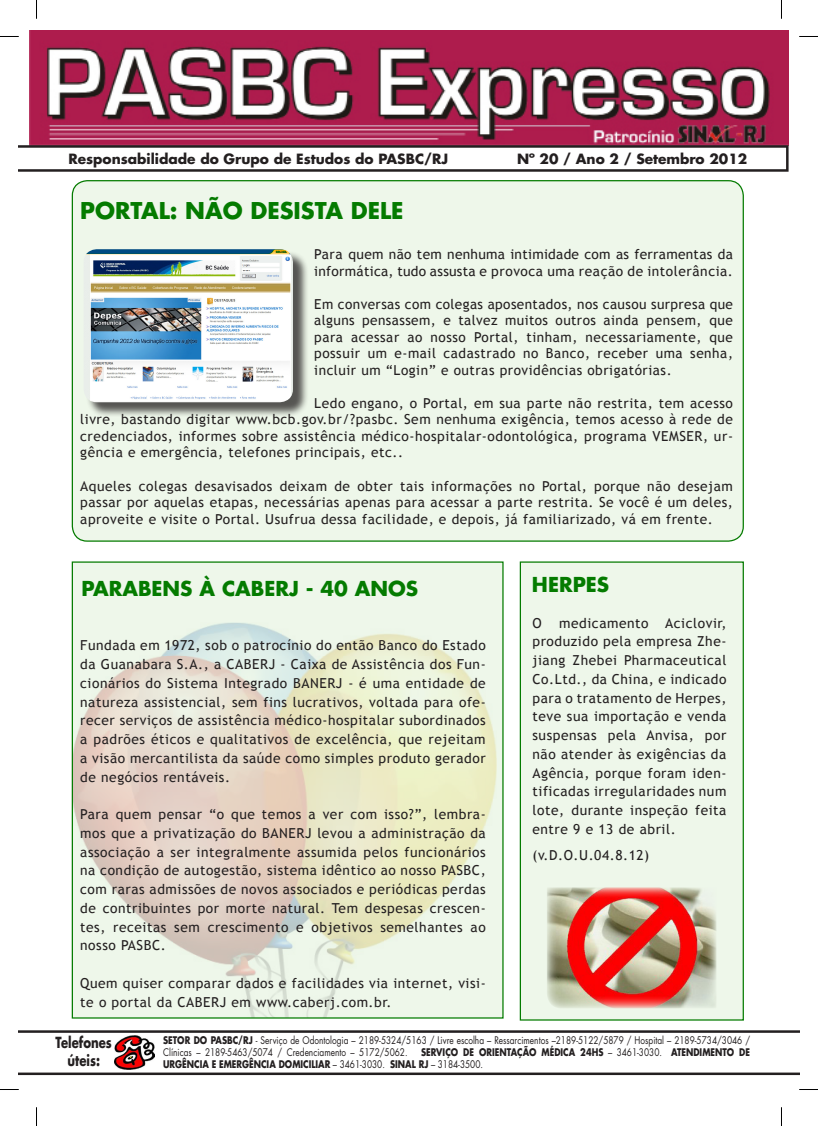
<style>
.page{position:relative;width:818px;height:1126px;background:#fff}
.page>*{position:absolute;margin:0;border:0;box-sizing:border-box;transform-origin:0 0}
.TITULO{font:700 22.5px "Futura";color:#047b00}
.TITULO-2{font:700 20px "Futura";color:#047b00}
.t1{font:700 14.88px "Futura";color:#231f20;scale:.78 1}
.t2{font:13.75px/18.8px "Trebuchet MS";letter-spacing:.04em;color:#231f20;text-align:justify}
.t3{font:13.75px/16.5px "Trebuchet MS";letter-spacing:.02em;color:#231f20}
.t4{font:700 13.75px "Futura";color:#231f20}
.t5{font:10.25px/12.2px "Futura";color:#231f20;scale:.81 1}
.t6{font:700 10.25px/12.2px "Futura";color:#231f20;scale:.81 1}
.s1{font-weight:700}
.s2{font-weight:400}
</style>
<div class="page">
<svg style="left:19px;top:145px;width:769px;height:27px"></svg>
<svg style="left:19px;top:1030px;width:779px;height:44px"></svg>
<img style="left:114px;top:1035px;width:40px;height:34px">
<img style="left:29px;top:30px;width:759px;height:115px">
<div style="left:72px;top:181px;width:670px;height:360px;background:#eef7ea;border-radius:15px"></div>
<div style="left:519px;top:561px;width:224px;height:459px;background:#eef7ea;border:1px solid #047b00"></div>
<div style="left:72px;top:562px;width:430px;height:455px;background:#eef7ea"></div>
<img style="left:74px;top:622px;width:422px;height:394px">
<div style="left:85px;top:251px;width:223px;height:166px;background:#231f20;opacity:.75"></div>
<img style="left:85px;top:249px;width:208px;height:153px">
<img style="left:547px;top:887px;width:169px;height:121px">
<svg style="left:0;top:36px;width:19px;height:1px"></svg>
<svg style="left:799px;top:36px;width:18px;height:1px"></svg>
<svg style="left:0;top:1089px;width:19px;height:1px"></svg>
<svg style="left:799px;top:1089px;width:18px;height:1px"></svg>
<svg style="left:36px;top:0;width:1px;height:19px"></svg>
<svg style="left:36px;top:1107px;width:1px;height:18px"></svg>
<p class="t4" style="left:68px;top:150px;width:381px">Responsabilidade do Grupo de Estudos do PASBC/RJ</p>
<p class="t4" style="left:516px;top:150px;width:231px">Nº 20 / Ano 2 / Setembro 2012</p>
<p class="TITULO" style="left:80px;top:195px;width:325px">PORTAL: NÃO DESISTA DELE</p>
<p class="t3" style="left:314px;top:246px;width:420px">Para quem não tem nenhuma intimidade com as ferramentas da informática, tudo assusta e provoca uma reação de intolerância.</p>
<p class="t2" style="left:314px;top:296px;width:420px;line-height:16.5px">Em conversas com colegas aposentados, nos causou surpresa que alguns pensassem, e talvez muitos outros ainda pensem, que para acessar ao nosso Portal, tinham, necessariamente, que possuir um e-mail cadastrado no Banco, receber uma senha, incluir um “Login” e outras providências obrigatórias.</p>
<p class="t2" style="left:80px;top:395px;width:654px;line-height:16.5px;text-indent:234px">Ledo engano, o Portal, em sua parte não restrita, tem acesso livre, bastando digitar www.bcb.gov.br/?pasbc. Sem nenhuma exigência, temos acesso à rede de credenciados, informes sobre assistência médico-hospitalar-odontológica, programa VEMSER, ur&shy;gência e emergência, telefones principais, etc..</p>
<p class="t2" style="left:80px;top:477px;width:654px;line-height:16.5px">Aqueles colegas desavisados deixam de obter tais informações no Portal, porque não desejam passar por aquelas etapas, necessárias apenas para acessar a parte restrita. Se você é um deles, aproveite e visite o Portal. Usufrua dessa facilidade, e depois, já familiarizado, vá em frente.</p>
<p class="TITULO-2" style="left:81px;top:574px;width:338px">PARABENS À CABERJ - 40 ANOS</p>
<p class="TITULO-2" style="left:531px;top:571px;width:79px">HERPES</p>
<p class="t2" style="left:532px;top:613px;width:11px">O</p>
<p class="t2" style="left:532px;top:613px;width:195px;text-indent:27px">medicamento Aciclovir, produzido pela empresa Zhe&shy;jiang Zhebei Pharmaceutical Co.Ltd., da China, e indicado para o tratamento de Herpes, teve sua importação e venda suspensas pela Anvisa, por não atender às exigências da Agência, porque foram iden&shy;tificadas irregularidades num lote, durante inspeção feita entre 9 e 13 de abril.</p>
<p class="t2" style="left:532px;top:846px;width:118px">(v.D.O.U.04.8.12)</p>
<p class="t2" style="left:80px;top:636px;width:407px">Fundada em 1972, sob o patrocínio do então Banco do Estado da Guanabara S.A., a CABERJ - Caixa de Assistência dos Fun&shy;cionários do Sistema Integrado BANERJ - é uma entidade de natureza assistencial, sem fins lucrativos, voltada para ofe&shy;recer serviços de assistência médico-hospitalar subordinados a padrões éticos e qualitativos de excelência, que rejeitam a visão mercantilista da saúde como simples produto gerador de negócios rentáveis.</p>
<p class="t2" style="left:80px;top:805px;width:407px">Para quem pensar “o que temos a ver com isso?”, lembra&shy;mos que a privatização do BANERJ levou a administração da associação a ser integralmente assumida pelos funcionários na condição de autogestão, sistema idêntico ao nosso PASBC, com raras admissões de novos associados e periódicas perdas de contribuintes por morte natural. Tem despesas crescen&shy;tes, receitas sem crescimento e objetivos semelhantes ao nosso PASBC.</p>
<p class="t2" style="left:80px;top:973px;width:407px">Quem quiser comparar dados e facilidades via internet, visi&shy;te o portal da CABERJ em www.caberj.com.br.</p>
<p class="t1" style="left:56px;top:1032px;width:74px">Telefones</p>
<p class="t1" style="left:67px;top:1050px;width:43px">úteis:</p>
<p class="t5" style="left:163px;top:1033px;width:725px"><span class="s1">SETOR DO PASBC/RJ</span> - Serviço de Odontologia – 2189-5324/5163 / Livre escolha – Ressarcimentos –2189-5122/5879 / Hospital – 2189-5734/3046 /<br>Clínicas – 2189-5463/5074 / Credenciamento – 5172/5062.</p>
<p class="t6" style="left:163px;top:1045px;width:725px;text-indent:258px">SERVIÇO DE ORIENTAÇÃO MÉDICA 24HS <span class="s2">– 3461-3030.</span> ATENDIMENTO DE<br>URGÊNCIA E EMERGÊNCIA DOMICILIAR <span class="s2">– 3461-3030.</span> SINAL RJ <span class="s2">– 3184-3500.</span></p>
</div>
